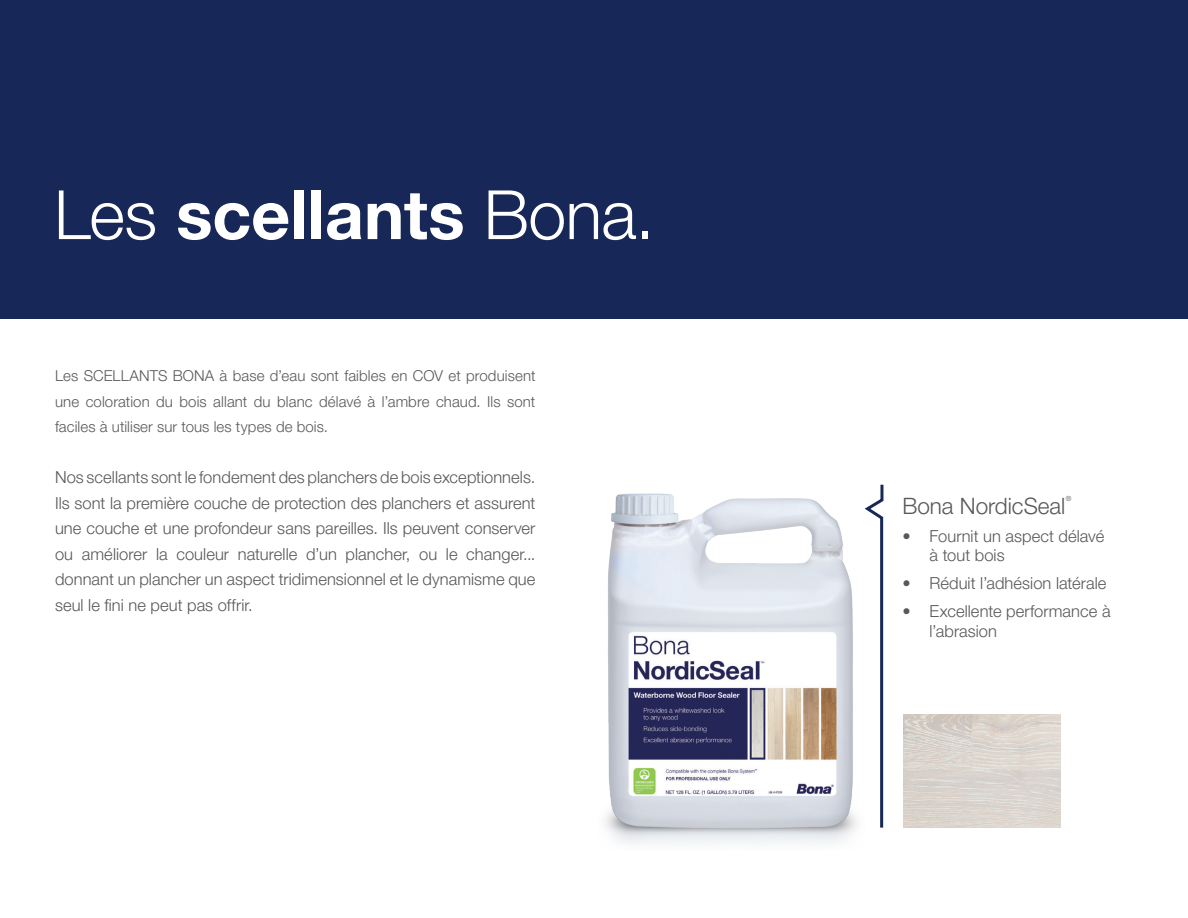
<style>
.page{position:relative;width:1188px;height:918px;background:#fff}
.page>*{position:absolute;margin:0;border:0;box-sizing:border-box;transform-origin:0 0}
.t1{font:700 68.1px "Helvetica Neue LT Pro";color:#fff}
.t2{font:300 22.5px "Helvetica Neue LT Pro";color:#57585a}
.t3{font:300 16.5px/25.5px "Helvetica Neue LT Pro";letter-spacing:.005em;color:#57585a}
.t4{font:300 15px/25.5px "Helvetica Neue LT Pro";letter-spacing:.005em;color:#57585a;text-align:justify}
.t5{font:300 7.05px "Helvetica Neue LT Pro";color:#57585a}
.s1{font-weight:300}
</style>
<div class="page">
<img style="left:605px;top:493px;width:252px;height:350px">
<img style="left:904px;top:715px;width:157px;height:113px">
<div style="left:0;top:0;width:1188px;height:319px;background:#172757"></div>
<svg style="left:864px;top:484px;width:20px;height:344px"></svg>
<p class="t1" style="left:54px;top:173px;width:602px"><span class="s1">Les</span> scellants <span class="s1">Bona.</span></p>
<p class="t4" style="left:55px;top:363px;width:482px">Les SCELLANTS BONA à base d’eau sont faibles en COV et produisent une coloration du bois allant du blanc délavé à l’ambre chaud. Ils sont faciles à utiliser sur tous les types de bois.</p>
<p class="t3" style="left:55px;top:464px;width:482px;text-align:justify">Nos scellants sont le fondement des planchers de bois exceptionnels.<br>Ils sont la première couche de protection des planchers et assurent une couche et une profondeur sans pareilles. Ils peuvent conserver ou améliorer la couleur naturelle d’un plancher, ou le changer... donnant un plancher un aspect tridimensionnel et le dynamisme que seul le fini ne peut pas offrir.</p>
<p class="t2" style="left:903px;top:492px;width:164px">Bona NordicSeal</p>
<p class="t5" style="left:1066px;top:494px;width:7px">®</p>
<p class="t3" style="left:930px;top:526px;width:176px;line-height:19.5px;text-indent:-27px">• Fournit un aspect délavé à tout bois</p>
<p class="t3" style="left:903px;top:570px;width:205px">• Réduit l’adhésion latérale</p>
<p class="t3" style="left:930px;top:601px;width:183px;line-height:19.5px;text-indent:-27px">• Excellente performance à l’abrasion</p>
</div>
